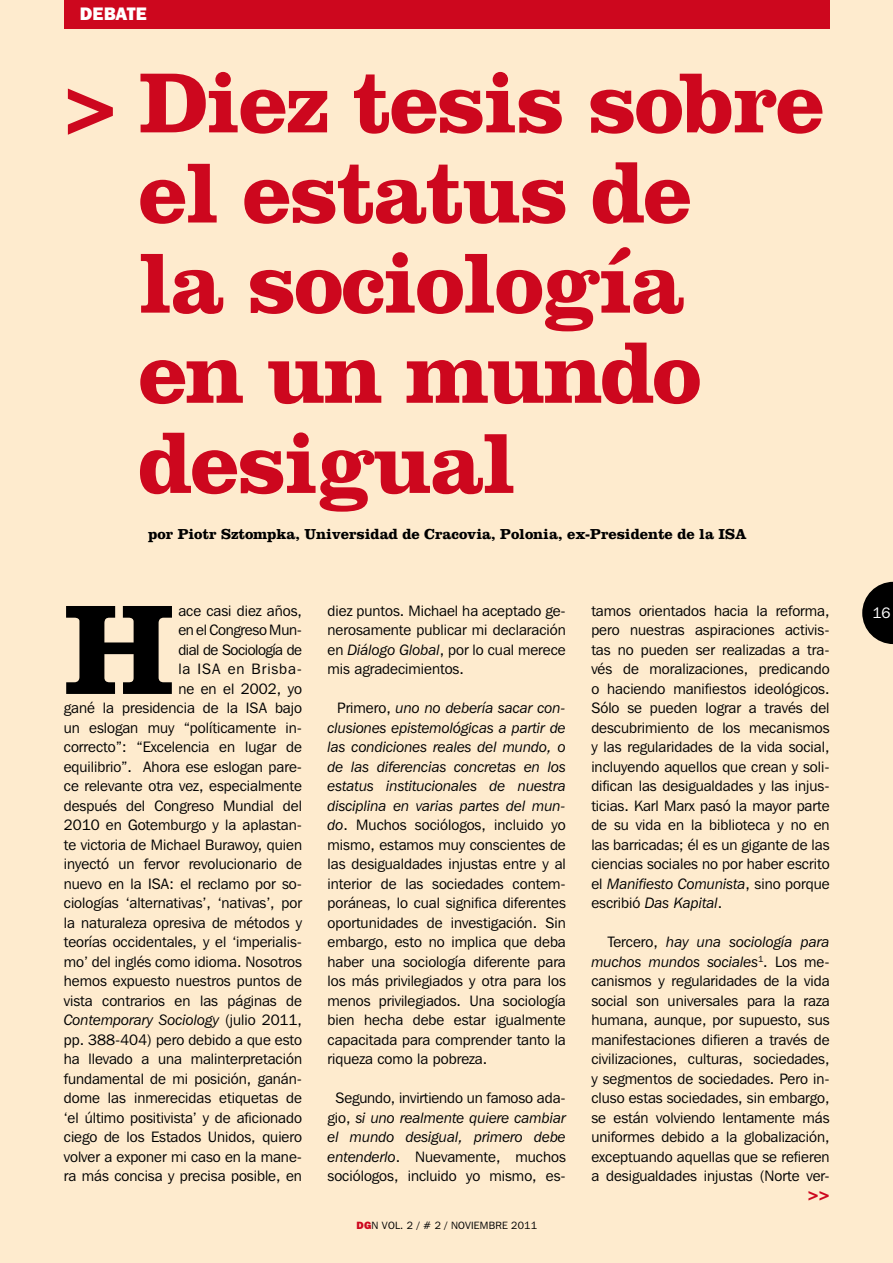
<style>
.page{position:relative;width:893px;height:1263px;background:#fff}
.page>*{position:absolute;margin:0;border:0;box-sizing:border-box;transform-origin:0 0}
.t1{font:700 132.6px "Clarendon";color:#000}
.t2{font:700 88.5px/90.2px "Clarendon";letter-spacing:-.025em;color:#cd071e}
.t3{font:800 18px "Franklin Gothic IT Cby BT";letter-spacing:.01em;color:#fff}
.t4{font:700 18px "Clarendon";color:#cd071e}
.t5{font:15px/19.5px "Franklin Gothic IT Cby BT";color:#000;text-align:justify}
.t6{font:700 15px "Clarendon";letter-spacing:-.005em;color:#000}
.t7{font:15px "Franklin Gothic IT Cby BT";color:#fff}
.t8{font:10.5px "Franklin Gothic IT Cby BT";letter-spacing:.02em;color:#000}
.s1{font-style:italic}
.s2{font-weight:800;color:#cd071e}
</style>
<div class="page">
<div style="left:0;top:0;width:892px;height:1263px;background:#feebce"></div>
<svg style="left:862px;top:582px;width:30px;height:62px"></svg>
<div style="left:64px;top:0;width:765px;height:28px;background:#cd071e"></div>
<p class="t3" style="left:80px;top:7px;width:69px">DEBATE</p>
<h2 class="t2" style="left:138px;top:67px;width:688px;text-indent:-74px">&gt; Diez tesis sobre el estatus de<br>la sociología<br>en un mundo desigual</h2>
<p class="t6" style="left:148px;top:529px;width:600px">por Piotr Sztompka, Universidad de Cracovia, Polonia, ex-Presidente de la ISA</p>
<p class="t5" style="left:64px;top:603px;width:240px;text-align:right">ace casi diez años,<br>en el Congreso Mun-<br>dial de Sociología de<br>la ISA en Brisba-<br>ne en el 2002, yo<br>gané la presidencia de la ISA bajo un eslogan muy “políticamente in&shy;correcto”: “Excelencia en lugar de equilibrio”. Ahora ese eslogan pare&shy;ce relevante otra vez, especialmente después del Congreso Mundial del<br>2010 en Gotemburgo y la aplastan&shy;te victoria de Michael Burawoy, quien inyectó un fervor revolucionario de nuevo en la ISA: el reclamo por so&shy;ciologías ‘alternativas’, ‘nativas’, por la naturaleza opresiva de métodos y teorías occidentales, y el ‘imperialis&shy;mo’ del inglés como idioma. Nosotros hemos expuesto nuestros puntos de vista contrarios en las páginas de<br><span class="s1">Contemporary Sociology</span> (julio 2011, pp. 388-404) pero debido a que esto ha llevado a una malinterpretación fundamental de mi posición, ganán&shy;dome las inmerecidas etiquetas de ‘el último positivista’ y de aficionado ciego de los Estados Unidos, quiero volver a exponer mi caso en la mane&shy;ra más concisa y precisa posible, en</p>
<h1 class="t1" style="left:64px;top:604px;width:112px">H</h1>
<p class="t5" style="left:327px;top:603px;width:240px">diez puntos. Michael ha aceptado ge&shy;nerosamente publicar mi declaración en <span class="s1">Diálogo Global</span>, por lo cual merece mis agradecimientos.</p>
<p class="t5" style="left:327px;top:700px;width:240px;text-indent:10px">Primero, <span class="s1">uno no debería sacar con&shy;clusiones epistemológicas a partir de las condiciones reales del mundo, o de las diferencias concretas en los estatus institucionales de nuestra disciplina en varias partes del mun&shy;do</span>. Muchos sociólogos, incluido yo mismo, estamos muy conscientes de las desigualdades injustas entre y al interior de las sociedades contem&shy;poráneas, lo cual significa diferentes oportunidades de investigación. Sin embargo, esto no implica que deba haber una sociología diferente para los más privilegiados y otra para los menos privilegiados. Una sociología bien hecha debe estar igualmente capacitada para comprender tanto la riqueza como la pobreza.</p>
<p class="t5" style="left:327px;top:1090px;width:240px;text-align:center">Segundo, invirtiendo un famoso ada&shy;gio, <span class="s1">si uno realmente quiere cambiar el mundo desigual, primero debe entenderlo</span>. Nuevamente, muchos sociólogos, incluido yo mismo, es-</p>
<p class="t8" style="left:356px;top:1222px;width:182px"><span class="s2">DG</span>N VOL. 2 / # 2 / NOVIEMBRE 2011</p>
<p class="t5" style="left:591px;top:603px;width:240px">tamos orientados hacia la reforma, pero nuestras aspiraciones activis&shy;tas no pueden ser realizadas a tra&shy;vés de moralizaciones, predicando o haciendo manifiestos ideológicos.<br>Sólo se pueden lograr a través del descubrimiento de los mecanismos y las regularidades de la vida social, incluyendo aquellos que crean y soli&shy;difican las desigualdades y las injus&shy;ticias. Karl Marx pasó la mayor parte de su vida en la biblioteca y no en las barricadas; él es un gigante de las ciencias sociales no por haber escrito el <span class="s1">Manifiesto Comunista</span>, sino porque escribió <span class="s1">Das Kapital</span>.</p>
<p class="t5" style="left:591px;top:934px;width:240px;text-indent:16px">Tercero, <span class="s1">hay una sociología para muchos mundos sociales</span><sup>1</sup>. Los me&shy;canismos y regularidades de la vida social son universales para la raza humana, aunque, por supuesto, sus manifestaciones difieren a través de civilizaciones, culturas, sociedades, y segmentos de sociedades. Pero in&shy;cluso estas sociedades, sin embargo, se están volviendo lentamente más uniformes debido a la globalización, exceptuando aquellas que se refieren a desigualdades injustas (Norte ver-</p>
<p class="t4" style="left:808px;top:1188px;width:23px">&gt;&gt;</p>
<p class="t7" style="left:872px;top:607px;width:19px">16</p>
</div>
